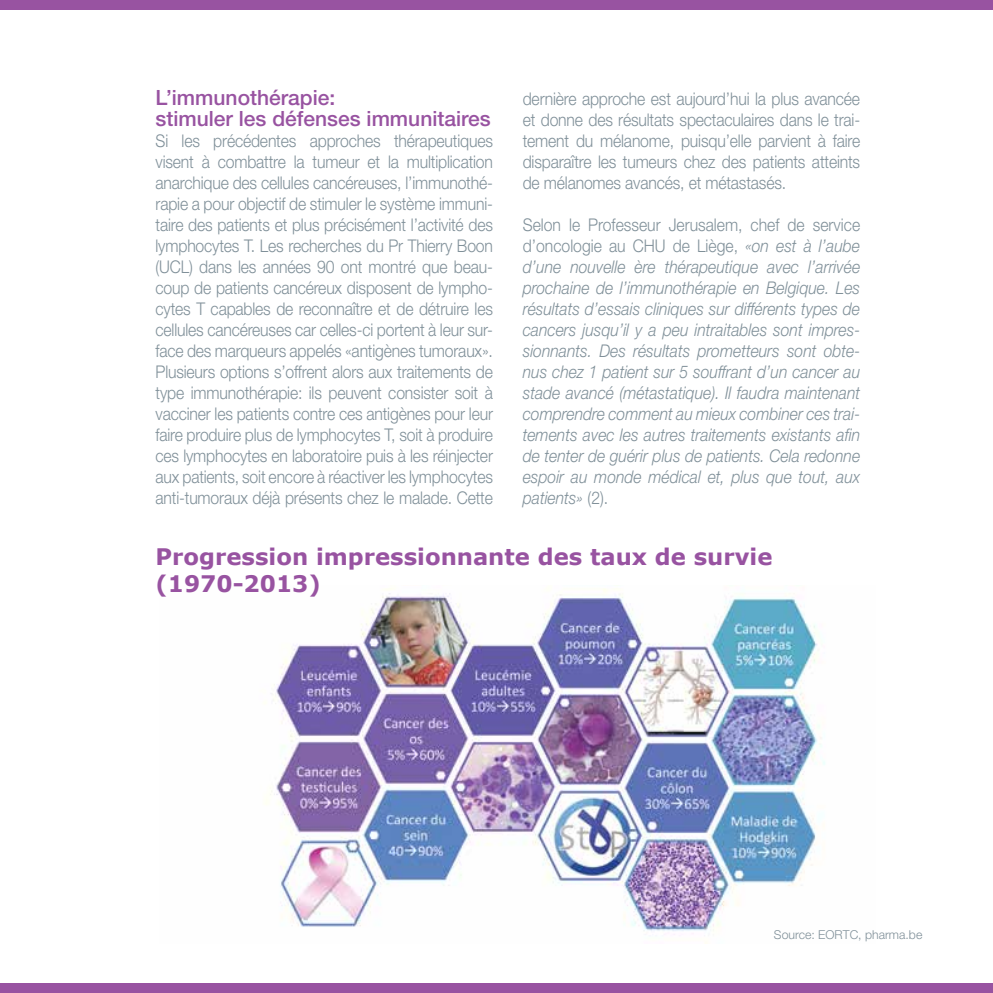
<style>
.page{position:relative;width:993px;height:993px;background:#fff}
.page>*{position:absolute;margin:0;border:0;box-sizing:border-box;transform-origin:0 0}
.t1{font:700 22.75px/27.3px "Verdana";color:#9853a1}
.t2{font:500 21px/21px "Helvetica Neue";color:#9853a1}
.t3{font:300 17.5px/21px "Helvetica Neue";letter-spacing:-.01em;color:#809099;text-align:justify;scale:.9 1}
.t4{font:italic 300 17.5px/21px "Helvetica Neue";color:#809099;text-align:justify;scale:.9 1}
.t5{font:300 12.25px "Helvetica Neue";color:#809099}
.s1{font-style:normal}
</style>
<div class="page">
<img style="left:265px;top:588px;width:560px;height:347px">
<div style="left:0;top:0;width:992px;height:10px;background:#9853a1"></div>
<div style="left:0;top:982px;width:992px;height:10px;background:#9853a1"></div>
<p class="t2" style="left:155px;top:87px;width:336px">L’immunothérapie:<br>stimuler les défenses immunitaires</p>
<p class="t3" style="left:155px;top:130px;width:376px">Si les précédentes approches thérapeutiques visent à combattre la tumeur et la multiplication anarchique des cellules cancéreuses, l’immunothé&shy;rapie a pour objectif de stimuler le système immuni&shy;taire des patients et plus précisément l’activité des lymphocytes T. Les recherches du Pr Thierry Boon (UCL) dans les années 90 ont montré que beau&shy;coup de patients cancéreux disposent de lympho&shy;cytes T capables de reconnaître et de détruire les cellules cancéreuses car celles-ci portent à leur sur&shy;face des marqueurs appelés «antigènes tumoraux».<br>Plusieurs options s’offrent alors aux traitements de type immunothérapie: ils peuvent consister soit à vacciner les patients contre ces antigènes pour leur faire produire plus de lymphocytes T, soit à produire ces lymphocytes en laboratoire puis à les réinjecter aux patients, soit encore à réactiver les lymphocytes anti-tumoraux déjà présents chez le malade. Cette</p>
<p class="t3" style="left:522px;top:88px;width:376px">dernière approche est aujourd’hui la plus avancée et donne des résultats spectaculaires dans le trai&shy;tement du mélanome, puisqu’elle parvient à faire disparaître les tumeurs chez des patients atteints de mélanomes avancés, et métastasés.</p>
<p class="t4" style="left:522px;top:214px;width:376px"><span class="s1">Selon le Professeur Jerusalem, chef de service d’oncologie au CHU de Liège,</span> «on est à l’aube d’une nouvelle ère thérapeutique avec l’arrivée prochaine de l’immunothérapie en Belgique. Les résultats d’essais cliniques sur différents types de cancers jusqu’il y a peu intraitables sont impres&shy;sionnants. Des résultats prometteurs sont obte&shy;nus chez 1 patient sur 5 souffrant d’un cancer au stade avancé (métastatique). Il faudra maintenant comprendre comment au mieux combiner ces trai&shy;tements avec les autres traitements existants afin de tenter de guérir plus de patients. Cela redonne espoir au monde médical et, plus que tout, aux patients» <span class="s1">(2).</span></p>
<h1 class="t1" style="left:155px;top:542px;width:618px">Progression impressionnante des taux de survie (1970-2013)</h1>
<p class="t5" style="left:773px;top:927px;width:150px">Source: EORTC, pharma.be</p>
</div>
